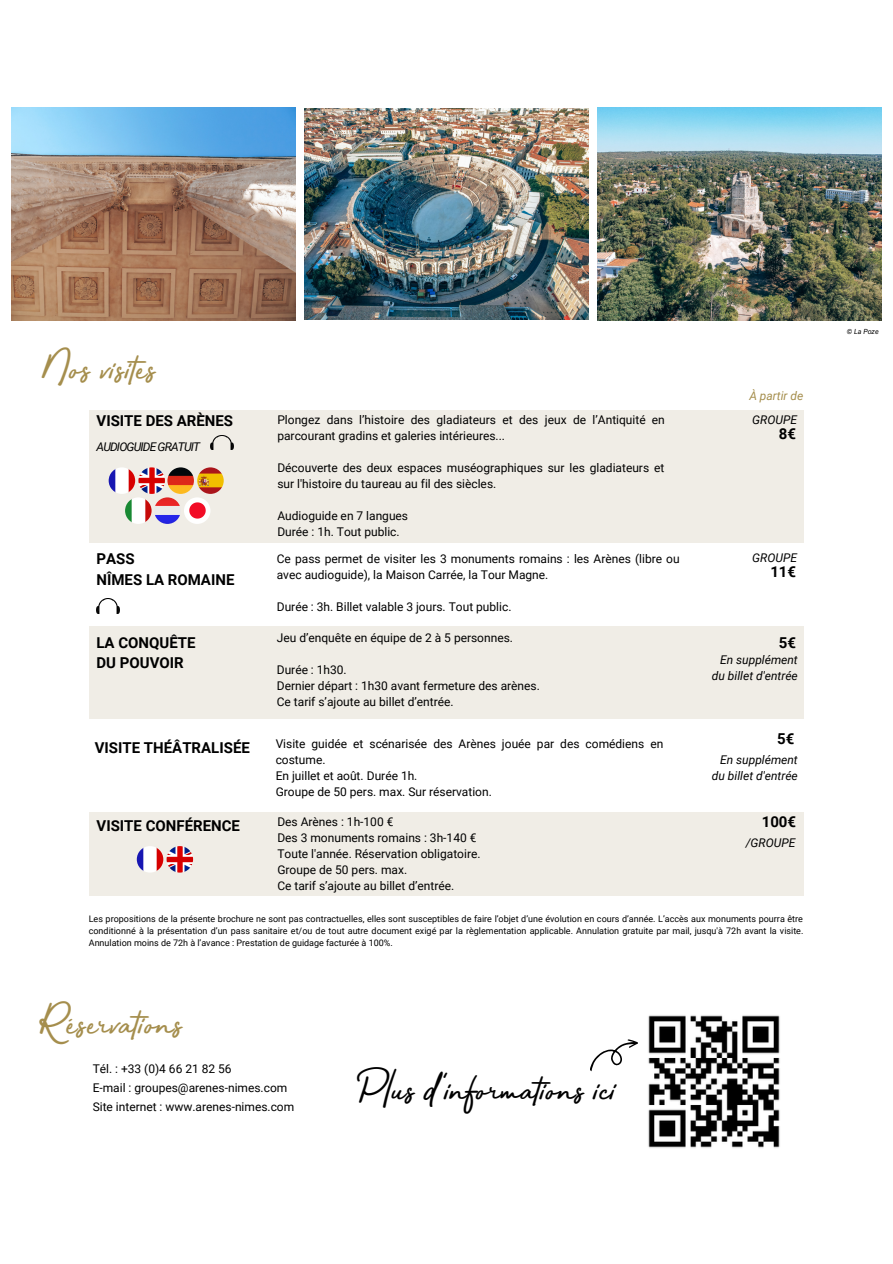
<style>
.page{position:relative;width:893px;height:1264px;background:#fff}
.page>*{position:absolute;margin:0;border:0;box-sizing:border-box;transform-origin:0 0}
.t1{font:45px "Bahagia";color:#a58e4d}
.t2{font:45px "Bahagia";color:#000}
.t3{font:700 15px/20.2px "Roboto";color:#000}
.t4{font:12px/16px "Roboto";color:#000}
.t5{font:italic 12px/16px "Roboto";color:#000;text-align:right}
.t6{font:italic 12px "Roboto";letter-spacing:-.07em;color:#000}
.t7{font:italic 12px "Roboto";color:#a58e4d}
.t8{font:9px/12px "Roboto";color:#000;text-align:justify}
.t9{font:italic 7.05px "Roboto";color:#000}
</style>
<div class="page">
<div style="left:89px;top:410px;width:714px;height:132px;background:#f0ede6"></div>
<img style="left:211px;top:435px;width:22px;height:15px">
<div style="left:89px;top:626px;width:714px;height:92px;background:#f0ede6"></div>
<div style="left:89px;top:812px;width:714px;height:83px;background:#f0ede6"></div>
<img style="left:109px;top:467px;width:26px;height:27px;border-radius:50%">
<img style="left:184px;top:497px;width:26px;height:27px;border-radius:50%">
<img style="left:154px;top:497px;width:27px;height:27px;border-radius:50%">
<img style="left:138px;top:467px;width:27px;height:27px;border-radius:50%">
<img style="left:125px;top:497px;width:26px;height:27px;border-radius:50%">
<img style="left:197px;top:467px;width:27px;height:27px;border-radius:50%">
<img style="left:167px;top:467px;width:27px;height:27px;border-radius:50%">
<img style="left:96px;top:598px;width:23px;height:15px">
<img style="left:11px;top:107px;width:285px;height:214px">
<img style="left:597px;top:107px;width:284px;height:214px">
<img style="left:304px;top:108px;width:284px;height:211px">
<img style="left:137px;top:846px;width:26px;height:26px;border-radius:50%">
<img style="left:166px;top:846px;width:27px;height:26px;border-radius:50%">
<svg style="left:590px;top:1039px;width:48px;height:32px"></svg>
<img style="left:648px;top:1015px;width:132px;height:133px">
<h1 class="t1" style="left:41px;top:342px;width:116px">Nos visites</h1>
<p class="t3" style="left:96px;top:410px;width:138px">VISITE DES ARÈNES</p>
<p class="t6" style="left:96px;top:440px;width:105px">AUDIOGUIDE GRATUIT</p>
<p class="t3" style="left:96px;top:549px;width:139px">PASS<br>NÎMES LA ROMAINE</p>
<p class="t4" style="left:277px;top:412px;width:389px">Plongez dans l’histoire des gladiateurs et des jeux de l’Antiquité en parcourant gradins et galeries intérieures...</p>
<p class="t4" style="left:277px;top:460px;width:388px">Découverte des deux espaces muséographiques sur les gladiateurs et sur l'histoire du taureau au fil des siècles.</p>
<p class="t4" style="left:277px;top:508px;width:132px">Audioguide en 7 langues<br>Durée : 1h. Tout public.</p>
<p class="t4" style="left:277px;top:550px;width:404px">Ce pass permet de visiter les 3 monuments romains : les Arènes (libre ou avec audioguide), la Maison Carrée, la Tour Magne.</p>
<p class="t4" style="left:277px;top:598px;width:236px">Durée : 3h. Billet valable 3 jours. Tout public.</p>
<p class="t7" style="left:749px;top:388px;width:56px">À partir de</p>
<p class="t3" style="left:778px;top:424px;width:19px">8€</p>
<p class="t5" style="left:752px;top:412px;width:46px">GROUPE</p>
<p class="t5" style="left:752px;top:550px;width:46px">GROUPE</p>
<p class="t3" style="left:770px;top:561px;width:27px">11€</p>
<p class="t4" style="left:277px;top:630px;width:238px">Jeu d’enquête en équipe de 2 à 5 personnes.</p>
<p class="t4" style="left:277px;top:662px;width:264px">Durée : 1h30.<br>Dernier départ : 1h30 avant fermeture des arènes.<br>Ce tarif s’ajoute au billet d’entrée.</p>
<p class="t3" style="left:96px;top:632px;width:100px">LA CONQUÊTE<br>DU POUVOIR</p>
<p class="t3" style="left:779px;top:632px;width:19px">5€</p>
<p class="t5" style="left:711px;top:651px;width:87px">En supplément du billet d'entrée</p>
<p class="t3" style="left:95px;top:737px;width:156px">VISITE THÉÂTRALISÉE</p>
<p class="t3" style="left:96px;top:815px;width:145px">VISITE CONFÉRENCE</p>
<p class="t4" style="left:276px;top:735px;width:389px">Visite guidée et scénarisée des Arènes jouée par des comédiens en costume.<br>En juillet et août. Durée 1h.<br>Groupe de 50 pers. max. Sur réservation.</p>
<p class="t4" style="left:277px;top:814px;width:205px">Des Arènes : 1h-100 €<br>Des 3 monuments romains : 3h-140 €<br>Toute l'année. Réservation obligatoire.<br>Groupe de 50 pers. max.<br>Ce tarif s’ajoute au billet d’entrée.</p>
<p class="t3" style="left:777px;top:728px;width:19px">5€</p>
<p class="t5" style="left:711px;top:751px;width:87px">En supplément du billet d'entrée</p>
<p class="t3" style="left:761px;top:812px;width:36px">100€</p>
<p class="t5" style="left:745px;top:835px;width:51px">/GROUPE</p>
<p class="t8" style="left:89px;top:913px;width:716px">Les propositions de la présente brochure ne sont pas contractuelles, elles sont susceptibles de faire l’objet d’une évolution en cours d’année. L’accès aux monuments pourra être conditionné à la présentation d’un pass sanitaire et/ou de tout autre document exigé par la règlementation applicable. Annulation gratuite par mail, jusqu'à 72h avant la visite.<br>Annulation moins de 72h à l’avance : Prestation de guidage facturée à 100%.</p>
<h1 class="t1" style="left:39px;top:996px;width:145px">Réservations</h1>
<p class="t4" style="left:93px;top:1059px;width:203px;line-height:19px">Tél. : +33 (0)4 66 21 82 56<br>E-mail : groupes@arenes-nimes.com<br>Site internet : www.arenes-nimes.com</p>
<h1 class="t2" style="left:356px;top:1062px;width:260px">Plus d'informations ici</h1>
<p class="t9" style="left:846px;top:328px;width:33px">© La Poze</p>
</div>
